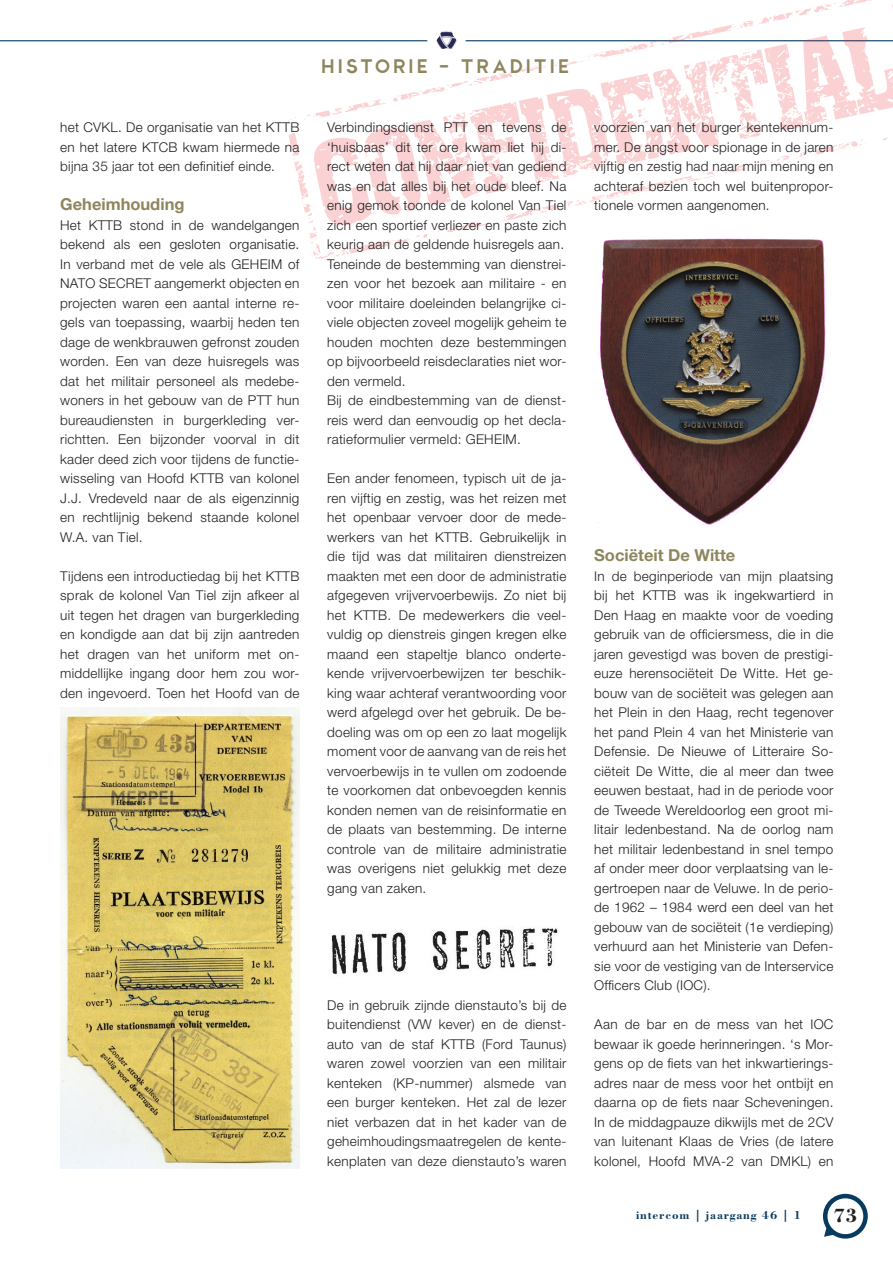
<style>
.page{position:relative;width:893px;height:1263px;background:#fff}
.page>*{position:absolute;margin:0;border:0;box-sizing:border-box;transform-origin:0 0}
.t1{font:700 20.1px "Bodoni BT";color:#231f20}
.t2{font:19.5px "CWG Sans";letter-spacing:.14em;color:#8e865c}
.t3{font:700 16.5px "Helvetica Neue";color:#8e865c}
.t4{font:300 13.5px/19.5px "Helvetica Neue";letter-spacing:.02em;color:#231f20;text-align:justify}
.t5{font:700 12px "Bodoni BT";letter-spacing:.07em;color:#083b60}
</style>
<div class="page">
<div style="left:823px;top:1194px;width:45px;height:44px;border:4px solid #083b60;border-radius:50%"></div>
<svg style="left:824px;top:1225px;width:12px;height:12px"></svg>
<svg style="left:436px;top:31px;width:11px;height:13px"></svg>
<hr style="left:0;top:40px;width:427px;height:1px;background:#083b60">
<hr style="left:466px;top:40px;width:427px;height:1px;background:#083b60">
<svg style="left:287px;top:52px;width:315px;height:207px"></svg>
<svg style="left:602px;top:0;width:291px;height:199px"></svg>
<img style="left:60px;top:707px;width:239px;height:462px">
<img style="left:331px;top:928px;width:227px;height:46px">
<img style="left:597px;top:233px;width:229px;height:292px">
<p class="t4" style="left:60px;top:117px;width:241px">het CVKL. De organisatie van het KTTB en het latere KTCB kwam hiermede na bijna 35 jaar tot een definitief einde.</p>
<p class="t3" style="left:60px;top:194px;width:126px">Geheimhouding</p>
<p class="t4" style="left:60px;top:215px;width:241px">Het KTTB stond in de wandelgangen bekend als een gesloten organisatie.<br>In verband met de vele als GEHEIM of NATO SECRET aangemerkt objecten en projecten waren een aantal interne re&shy;gels van toepassing, waarbij heden ten dage de wenkbrauwen gefronst zouden worden. Een van deze huisregels was dat het militair personeel als medebe&shy;woners in het gebouw van de PTT hun bureaudiensten in burgerkleding ver&shy;richtten. Een bijzonder voorval in dit kader deed zich voor tijdens de functie&shy;wisseling van Hoofd KTTB van kolonel J.J. Vredeveld naar de als eigenzinnig en rechtlijnig bekend staande kolonel W.A. van Tiel.</p>
<p class="t4" style="left:60px;top:566px;width:241px">Tijdens een introductiedag bij het KTTB sprak de kolonel Van Tiel zijn afkeer al uit tegen het dragen van burgerkleding en kondigde aan dat bij zijn aantreden het dragen van het uniform met on&shy;middellijke ingang door hem zou wor&shy;den ingevoerd. Toen het Hoofd van de</p>
<p class="t2" style="left:323px;top:56px;width:249px">HISTORIE - TRADITIE</p>
<p class="t4" style="left:327px;top:117px;width:241px">Verbindingsdienst PTT en tevens de ‘huisbaas’ dit ter ore kwam liet hij di&shy;rect weten dat hij daar niet van gediend was en dat alles bij het oude bleef. Na enig gemok toonde de kolonel Van Tiel zich een sportief verliezer en paste zich keurig aan de geldende huisregels aan.</p>
<p class="t4" style="left:327px;top:254px;width:241px">Teneinde de bestemming van dienstrei&shy;zen voor het bezoek aan militaire - en voor militaire doeleinden belangrijke ci&shy;viele objecten zoveel mogelijk geheim te houden mochten deze bestemmingen op bijvoorbeeld reisdeclaraties niet wor&shy;den vermeld.</p>
<p class="t4" style="left:327px;top:390px;width:241px">Bij de eindbestemming van de dienst&shy;reis werd dan eenvoudig op het decla&shy;ratieformulier vermeld: GEHEIM.</p>
<p class="t4" style="left:327px;top:468px;width:241px">Een ander fenomeen, typisch uit de ja&shy;ren vijftig en zestig, was het reizen met het openbaar vervoer door de mede&shy;werkers van het KTTB. Gebruikelijk in die tijd was dat militairen dienstreizen maakten met een door de administratie afgegeven vrijvervoerbewijs. Zo niet bij het KTTB. De medewerkers die veel&shy;vuldig op dienstreis gingen kregen elke maand een stapeltje blanco onderte&shy;kende vrijvervoerbewijzen ter beschik&shy;king waar achteraf verantwoording voor werd afgelegd over het gebruik. De be&shy;doeling was om op een zo laat mogelijk moment voor de aanvang van de reis het vervoerbewijs in te vullen om zodoende te voorkomen dat onbevoegden kennis konden nemen van de reisinformatie en de plaats van bestemming. De interne controle van de militaire administratie was overigens niet gelukkig met deze gang van zaken.</p>
<p class="t4" style="left:327px;top:995px;width:241px">De in gebruik zijnde dienstauto’s bij de buitendienst (VW kever) en de dienst&shy;auto van de staf KTTB (Ford Taunus) waren zowel voorzien van een militair kenteken (KP-nummer) alsmede van een burger kenteken. Het zal de lezer niet verbazen dat in het kader van de geheimhoudingsmaatregelen de kente&shy;kenplaten van deze dienstauto’s waren</p>
<p class="t4" style="left:594px;top:117px;width:241px">voorzien van het burger kentekennum&shy;mer. De angst voor spionage in de jaren vijftig en zestig had naar mijn mening en achteraf bezien toch wel buitenpropor&shy;tionele vormen aangenomen.</p>
<p class="t3" style="left:594px;top:545px;width:143px">Sociëteit De Witte</p>
<p class="t4" style="left:594px;top:566px;width:241px">In de beginperiode van mijn plaatsing bij het KTTB was ik ingekwartierd in Den Haag en maakte voor de voeding gebruik van de officiersmess, die in die jaren gevestigd was boven de prestigi&shy;euze herensociëteit De Witte. Het ge&shy;bouw van de sociëteit was gelegen aan het Plein in den Haag, recht tegenover het pand Plein 4 van het Ministerie van Defensie. De Nieuwe of Litteraire So&shy;ciëteit De Witte, die al meer dan twee eeuwen bestaat, had in de periode voor de Tweede Wereldoorlog een groot mi&shy;litair ledenbestand. Na de oorlog nam het militair ledenbestand in snel tempo af onder meer door verplaatsing van le&shy;gertroepen naar de Veluwe. In de perio&shy;de 1962 – 1984 werd een deel van het gebouw van de sociëteit (1e verdieping) verhuurd aan het Ministerie van Defen&shy;sie voor de vestiging van de Interservice Officers Club (IOC).</p>
<p class="t4" style="left:594px;top:1014px;width:241px">Aan de bar en de mess van het IOC bewaar ik goede herinneringen. ‘s Mor&shy;gens op de fiets van het inkwartierings&shy;adres naar de mess voor het ontbijt en daarna op de fiets naar Scheveningen.<br>In de middagpauze dikwijls met de 2CV van luitenant Klaas de Vries (de latere kolonel, Hoofd MVA-2 van DMKL) en</p>
<p class="t5" style="left:636px;top:1208px;width:167px">intercom | jaargang 46 | 1</p>
<p class="t1" style="left:833px;top:1203px;width:26px">73</p>
</div>
